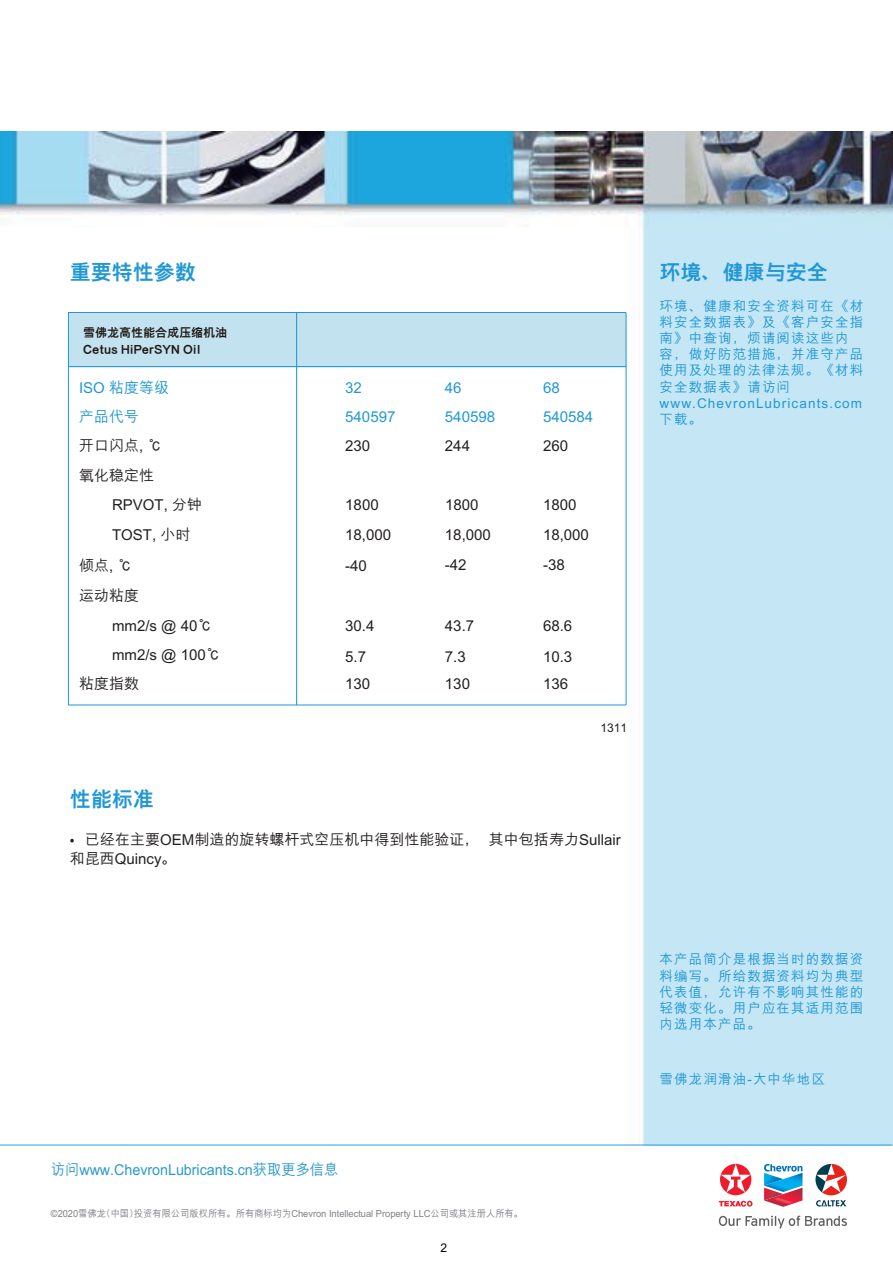
<style>
.page{position:relative;width:893px;height:1263px;background:#fff}
.page>*{position:absolute;margin:0;border:0;box-sizing:border-box;transform-origin:0 0}
.t1{font:800 21px "M Hei PRC";color:#2098d5}
.t2{font:500 15px/30px "M Hei PRC";color:#231f20}
.t3{font:500 15px/28.5px "M Hei PRC";color:#2098d5}
.t4{font:500 15px "M Hei PRC";color:#2b99cb;scale:.95 1}
.t5{font:500 13.5px/16.2px "M Hei PRC";letter-spacing:.085em;color:#2098d5}
.t6{font:800 12px/17.4px "M Hei PRC";color:#201814}
.t7{font:500 12px "M Hei PRC";color:#231f20}
.t8{font:500 12px "M Hei PRC";color:#030303}
.t9{font:500 9.75px "M Hei PRC";color:#7f8086;scale:.95 1}
.s1{font-family:"Source Han Sans CN";font-weight:300}
</style>
<div class="page">
<img style="left:1px;top:132px;width:891px;height:1013px">
<hr style="left:0;top:1145px;width:892px;height:1px;background:#1fa4dd">
<div style="left:69px;top:313px;width:556px;height:53px;background:#c3e2f0"></div>
<hr style="left:296px;top:313px;width:1px;height:392px;background:#2098d5">
<hr style="left:68px;top:366px;width:558px;height:1px;background:#2098d5">
<hr style="left:68px;top:312px;width:558px;height:1px;background:#2098d5">
<hr style="left:68px;top:313px;width:1px;height:392px;background:#2098d5">
<hr style="left:68px;top:705px;width:558px;height:1px;background:#2098d5">
<hr style="left:625px;top:313px;width:1px;height:392px;background:#2098d5">
<svg style="left:718px;top:1216px;width:129px;height:12px"></svg>
<svg style="left:718px;top:1201px;width:34px;height:6px"></svg>
<svg style="left:720px;top:1164px;width:31px;height:31px"></svg>
<svg style="left:815px;top:1164px;width:32px;height:43px"></svg>
<svg style="left:764px;top:1164px;width:38px;height:43px"></svg>
<h1 class="t1" style="left:70px;top:260px;width:128px">重要特性参数</h1>
<p class="t6" style="left:83px;top:324px;width:146px">雪佛龙高性能合成压缩机油<br>Cetus HiPerSYN Oil</p>
<p class="t3" style="left:79px;top:374px;width:92px">ISO 粘度等级产品代号</p>
<p class="t3" style="left:345px;top:374px;width:52px">32<br>540597</p>
<p class="t2" style="left:79px;top:431px;width:85px">开口闪点, ℃</p>
<p class="t2" style="left:345px;top:431px;width:27px">230</p>
<p class="t2" style="left:112px;top:461px;width:92px;line-height:29.5px;text-indent:-33px">氧化稳定性<br>RPVOT, 分钟<br>TOST, 小时</p>
<p class="t2" style="left:79px;top:550px;width:55px">倾点, ℃</p>
<p class="t2" style="left:112px;top:581px;width:110px;line-height:29.5px;text-indent:-33px">运动粘度<br>mm2/s @ 40℃ mm2/s @ 100℃</p>
<p class="t2" style="left:345px;top:490px;width:47px">1800<br>18,000 -40</p>
<p class="t2" style="left:345px;top:610px;width:31px;line-height:31.2px">30.4<br>5.7</p>
<p class="t2" style="left:79px;top:668px;width:61px">粘度指数</p>
<p class="t2" style="left:345px;top:668px;width:27px">130</p>
<h1 class="t1" style="left:70px;top:787px;width:85px">性能标准</h1>
<p class="t3" style="left:445px;top:374px;width:52px">46<br>540598</p>
<p class="t2" style="left:445px;top:431px;width:27px">244</p>
<p class="t2" style="left:445px;top:490px;width:47px">1800<br>18,000 -42</p>
<p class="t2" style="left:445px;top:610px;width:31px;line-height:31.2px">43.7<br>7.3</p>
<p class="t2" style="left:445px;top:668px;width:27px">130</p>
<p class="t3" style="left:543px;top:374px;width:52px">68<br>540584</p>
<p class="t2" style="left:543px;top:431px;width:27px">260</p>
<p class="t2" style="left:543px;top:490px;width:47px">1800<br>18,000 -38</p>
<p class="t2" style="left:543px;top:610px;width:31px;line-height:31.3px">68.6<br>10.3</p>
<p class="t2" style="left:543px;top:668px;width:27px">136</p>
<p class="t7" style="left:600px;top:721px;width:28px">1311</p>
<p class="t2" style="left:70px;top:830px;width:552px;line-height:19.5px"><span class="s1">•</span> 已经在主要OEM制造的旋转螺杆式空压机中得到性能验证， 其中包括寿力Sullair和昆西Quincy。</p>
<p class="t4" style="left:51px;top:1162px;width:304px">访问www.ChevronLubricants.cn获取更多信息</p>
<p class="t9" style="left:51px;top:1208px;width:498px">©2020雪佛龙(中国)投资有限公司版权所有。所有商标均为Chevron Intellectual Property LLC公司或其注册人所有。</p>
<p class="t8" style="left:440px;top:1241px;width:8px">2</p>
<h1 class="t1" style="left:659px;top:260px;width:169px">环境、健康与安全</h1>
<p class="t5" style="left:659px;top:298px;width:205px">环境、健康和安全资料可在《材料安全数据表》及《客户安全指南》中查询，烦请阅读这些内容，做好防范措施，并准守产品使用及处理的法律法规。《材料安全数据表》请访问www.ChevronLubricants.com下载。</p>
<p class="t5" style="left:659px;top:952px;width:205px;text-align:justify">本产品简介是根据当时的数据资料编写。所给数据资料均为典型代表值，允许有不影响其性能的轻微变化。用户应在其适用范围内选用本产品。</p>
<p class="t5" style="left:659px;top:1072px;width:167px">雪佛龙润滑油-大中华地区</p>
</div>
